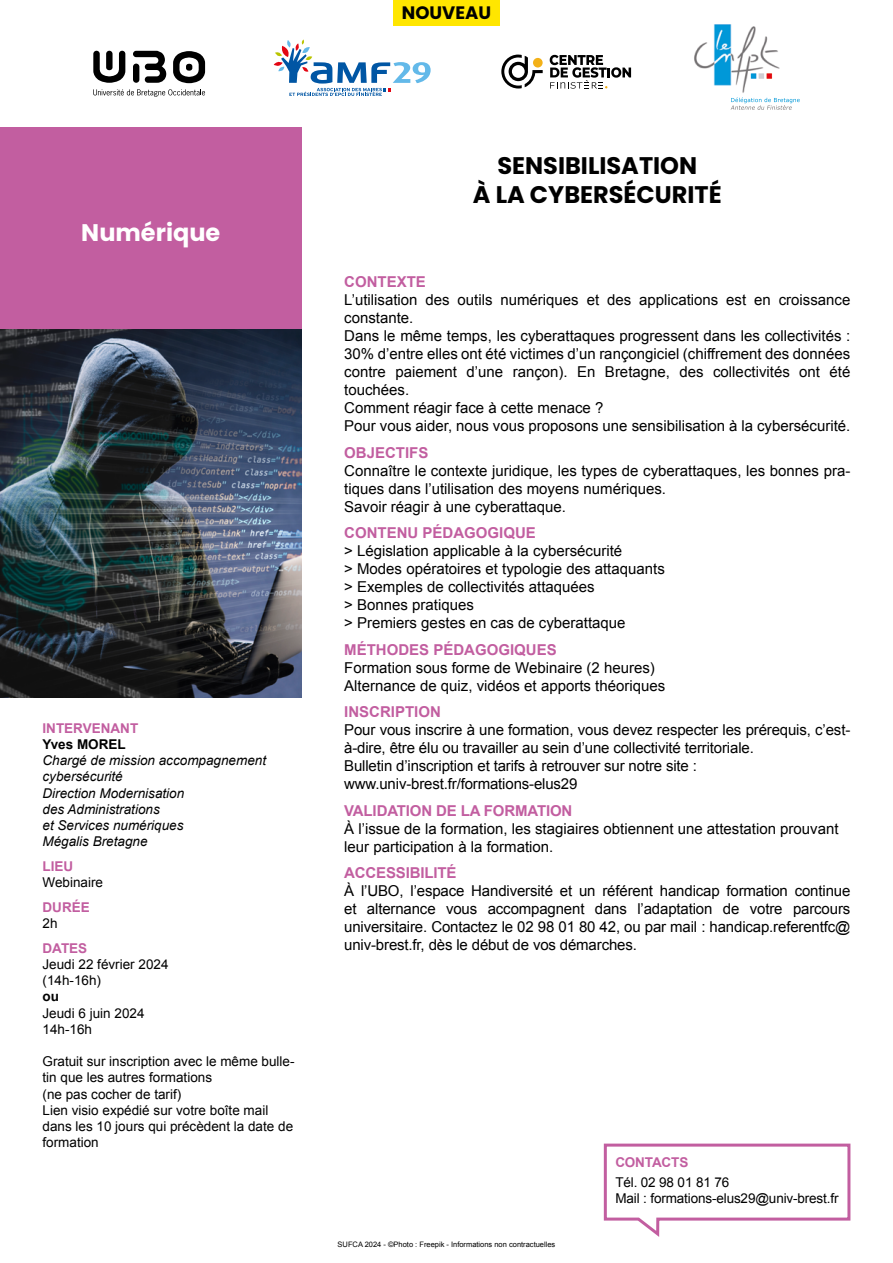
<style>
.page{position:relative;width:893px;height:1263px;background:#fff}
.page>*{position:absolute;margin:0;border:0;box-sizing:border-box;transform-origin:0 0}
.t1{font:700 24px/28.8px "Poppins";color:#000;text-align:center}
.t2{font:700 24px "Poppins";color:#fff}
.t3{font:700 18px "Poppins";color:#000}
.t4{font:15px/18px "Arial";color:#000}
.t5{font:700 15px "Arial";color:#c25ea0}
.t6{font:13.5px/16.2px "Arial";color:#000}
.t7{font:italic 13.5px/16.2px "Arial";color:#000}
.t8{font:700 13.5px "Arial";color:#c25ea0}
.t9{font:700 13.5px "Arial";color:#000}
.t10{font:7.5px "Arial";color:#000}
</style>
<div class="page">
<svg style="left:501px;top:55px;width:42px;height:34px"></svg>
<div style="left:533px;top:58px;width:10px;height:10px;background:#f3b118;border-radius:50%"></div>
<svg style="left:550px;top:55px;width:81px;height:34px"></svg>
<svg style="left:93px;top:51px;width:112px;height:32px"></svg>
<svg style="left:93px;top:89px;width:112px;height:8px"></svg>
<img style="left:694px;top:24px;width:86px;height:69px">
<svg style="left:731px;top:97px;width:69px;height:13px"></svg>
<svg style="left:274px;top:40px;width:157px;height:56px"></svg>
<img style="left:0;top:329px;width:302px;height:368px">
<div style="left:0;top:128px;width:302px;height:201px;background:#c25ea0"></div>
<svg style="left:603px;top:1143px;width:248px;height:94px"></svg>
<div style="left:393px;top:0;width:107px;height:26px;background:#ffe600"></div>
<p class="t3" style="left:402px;top:2px;width:91px">NOUVEAU</p>
<h1 class="t2" style="left:81px;top:218px;width:141px">Numérique</h1>
<p class="t8" style="left:43px;top:719px;width:97px">INTERVENANT</p>
<p class="t9" style="left:43px;top:735px;width:85px">Yves MOREL</p>
<p class="t7" style="left:43px;top:752px;width:225px">Chargé de mission accompagnement cybersécurité<br>Direction Modernisation<br>des Administrations<br>et Services numériques<br>Mégalis Bretagne</p>
<p class="t8" style="left:43px;top:857px;width:32px">LIEU</p>
<p class="t6" style="left:43px;top:874px;width:62px">Webinaire</p>
<p class="t8" style="left:43px;top:898px;width:49px">DURÉE</p>
<p class="t6" style="left:43px;top:915px;width:17px">2h</p>
<p class="t8" style="left:43px;top:939px;width:46px">DATES</p>
<p class="t6" style="left:43px;top:956px;width:128px">Jeudi 22 février 2024 (14h-16h)</p>
<p class="t9" style="left:43px;top:988px;width:18px">ou</p>
<p class="t6" style="left:43px;top:1005px;width:104px">Jeudi 6 juin 2024<br>14h-16h</p>
<p class="t6" style="left:43px;top:1053px;width:254px">Gratuit sur inscription avec le même bulle&shy;tin que les autres formations<br>(ne pas cocher de tarif)<br>Lien visio expédié sur votre boîte mail dans les 10 jours qui précèdent la date de formation</p>
<h1 class="t1" style="left:473px;top:151px;width:250px">SENSIBILISATION<br>À LA CYBERSÉCURITÉ</h1>
<p class="t5" style="left:344px;top:272px;width:83px">CONTEXTE</p>
<p class="t4" style="left:344px;top:291px;width:508px">L’utilisation des outils numériques et des applications est en croissance constante.<br>Dans le même temps, les cyberattaques progressent dans les collectivités :<br>30% d’entre elles ont été victimes d’un rançongiciel (chiffrement des données contre paiement d’une rançon). En Bretagne, des collectivités ont été touchées.<br>Comment réagir face à cette menace ?<br>Pour vous aider, nous vous proposons une sensibilisation à la cybersécurité.</p>
<p class="t5" style="left:344px;top:443px;width:86px">OBJECTIFS</p>
<p class="t4" style="left:344px;top:462px;width:508px">Connaître le contexte juridique, les types de cyberattaques, les bonnes pra&shy;tiques dans l’utilisation des moyens numériques.<br>Savoir réagir à une cyberattaque.</p>
<p class="t5" style="left:344px;top:523px;width:193px">CONTENU PÉDAGOGIQUE</p>
<p class="t4" style="left:344px;top:542px;width:322px">&gt; Législation applicable à la cybersécurité<br>&gt; Modes opératoires et typologie des attaquants &gt; Exemples de collectivités attaquées<br>&gt; Bonnes pratiques<br>&gt; Premiers gestes en cas de cyberattaque</p>
<p class="t5" style="left:344px;top:640px;width:214px">MÉTHODES PÉDAGOGIQUES</p>
<p class="t4" style="left:344px;top:659px;width:322px">Formation sous forme de Webinaire (2 heures)<br>Alternance de quiz, vidéos et apports théoriques</p>
<p class="t5" style="left:344px;top:702px;width:98px">INSCRIPTION</p>
<p class="t4" style="left:344px;top:721px;width:508px">Pour vous inscrire à une formation, vous devez respecter les prérequis, c’est&shy;à-dire, être élu ou travailler au sein d’une collectivité territoriale.<br>Bulletin d’inscription et tarifs à retrouver sur notre site : www.univ-brest.fr/formations-elus29</p>
<p class="t5" style="left:344px;top:801px;width:230px">VALIDATION DE LA FORMATION</p>
<p class="t4" style="left:344px;top:820px;width:496px">À l’issue de la formation, les stagiaires obtiennent une attestation prouvant leur participation à la formation.</p>
<p class="t5" style="left:344px;top:863px;width:114px">ACCESSIBILITÉ</p>
<p class="t4" style="left:344px;top:882px;width:508px;text-align:justify">À l’UBO, l’espace Handiversité et un référent handicap formation continue et alternance vous accompagnent dans l’adaptation de votre parcours universitaire. Contactez le 02 98 01 80 42, ou par mail : handicap.referentfc@ univ-brest.fr, dès le début de vos démarches.</p>
<p class="t10" style="left:338px;top:1239px;width:219px">SUFCA 2024 - ©Photo : Freepik - Informations non contractuelles</p>
<p class="t8" style="left:615px;top:1153px;width:75px">CONTACTS</p>
<p class="t6" style="left:615px;top:1174px;width:225px">Tél. 02 98 01 81 76<br>Mail : formations-elus29@univ-brest.fr</p>
</div>
